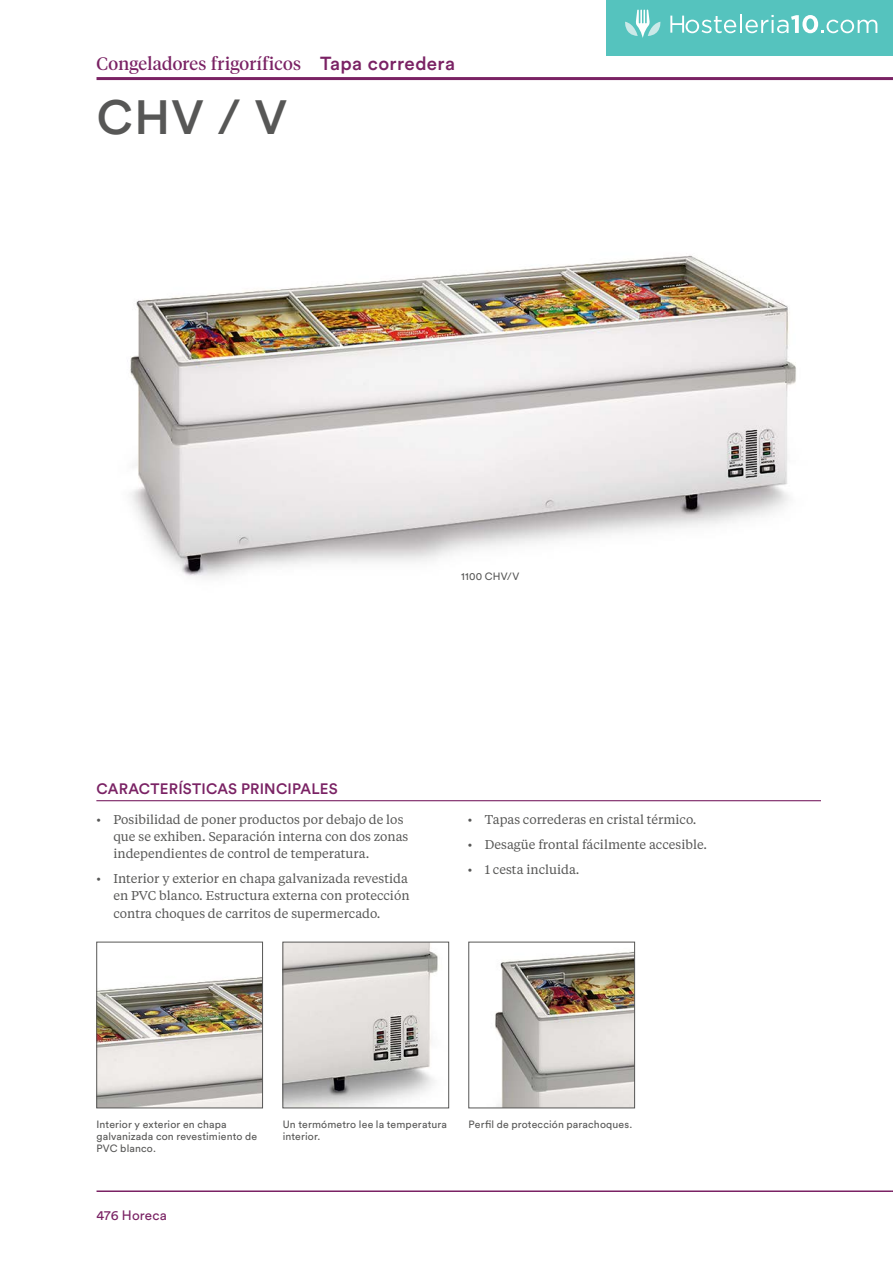
<style>
.page{position:relative;width:893px;height:1263px;background:#fff}
.page>*{position:absolute;margin:0;border:0;box-sizing:border-box;transform-origin:0 0}
.nivel4{font:500 48px "Circular Pro TT";color:#575756}
.nivel2{font:18px "Tiempos Display";letter-spacing:.015em;color:#7a2264}
.tit_tabla{font:500 15px "Circular Std";letter-spacing:.01em;color:#7a2264}
.t1{font:13.5px "Circular Std";letter-spacing:.005em;color:#7a2264}
.t2{font:12.75px/17.2px "Tiempos Text";color:#575756}
.pies_imagenes{font:10.5px/12px "Circular Std";letter-spacing:.015em;color:#575756}
.s1{font-family:"Circular Std";font-weight:500;font-size:18.75px}
</style>
<div class="page">
<hr style="left:97px;top:77px;width:796px;height:3px;background:#7a2264">
<hr style="left:97px;top:1190px;width:795px;height:2px;background:#7a2264">
<hr style="left:96px;top:800px;width:725px;height:1px;background:#7a2264">
<img style="left:495px;top:952px;width:138px;height:154px">
<div style="left:469px;top:942px;width:166px;height:166px;border:1px solid #575756"></div>
<img style="left:285px;top:944px;width:153px;height:162px">
<div style="left:283px;top:942px;width:166px;height:166px;border:1px solid #575756"></div>
<img style="left:99px;top:977px;width:162px;height:129px">
<div style="left:97px;top:942px;width:166px;height:166px;border:1px solid #575756"></div>
<img style="left:130px;top:255px;width:666px;height:322px">
<div style="left:606px;top:0;width:287px;height:55px;background:#55c3be"></div>
<svg style="left:670px;top:15px;width:207px;height:18px"></svg>
<svg style="left:625px;top:10px;width:36px;height:28px"></svg>
<p class="nivel2" style="left:97px;top:51px;width:360px">Congeladores frigoríficos <span class="s1">Tapa corredera</span></p>
<p class="nivel4" style="left:97px;top:84px;width:192px">CHV / V</p>
<p class="pies_imagenes" style="left:461px;top:570px;width:60px">1100 CHV/V</p>
<p class="tit_tabla" style="left:96px;top:779px;width:243px">CARACTERÍSTICAS PRINCIPALES</p>
<p class="t2" style="left:113px;top:810px;width:296px;text-indent:-17px">• Posibilidad de poner productos por debajo de los que se exhiben. Separación interna con dos zonas independientes de control de temperatura.</p>
<p class="t2" style="left:113px;top:869px;width:298px;text-indent:-17px">• Interior y exterior en chapa galvanizada revestida en PVC blanco. Estructura externa con protección contra choques de carritos de supermercado.</p>
<p class="t2" style="left:468px;top:810px;width:230px">• Tapas correderas en cristal térmico.</p>
<p class="t2" style="left:468px;top:835px;width:241px">• Desagüe frontal fácilmente accesible.</p>
<p class="t2" style="left:468px;top:860px;width:113px">• 1 cesta incluida.</p>
<p class="pies_imagenes" style="left:97px;top:1118px;width:162px">Interior y exterior en chapa galvanizada con revestimiento de<br>PVC blanco.</p>
<p class="t1" style="left:97px;top:1207px;width:72px">476 Horeca</p>
<p class="pies_imagenes" style="left:283px;top:1118px;width:166px">Un termómetro lee la temperatura</p>
<p class="pies_imagenes" style="left:469px;top:1118px;width:165px">Perfil de protección parachoques.</p>
<p class="pies_imagenes" style="left:283px;top:1130px;width:39px">interior.</p>
</div>
